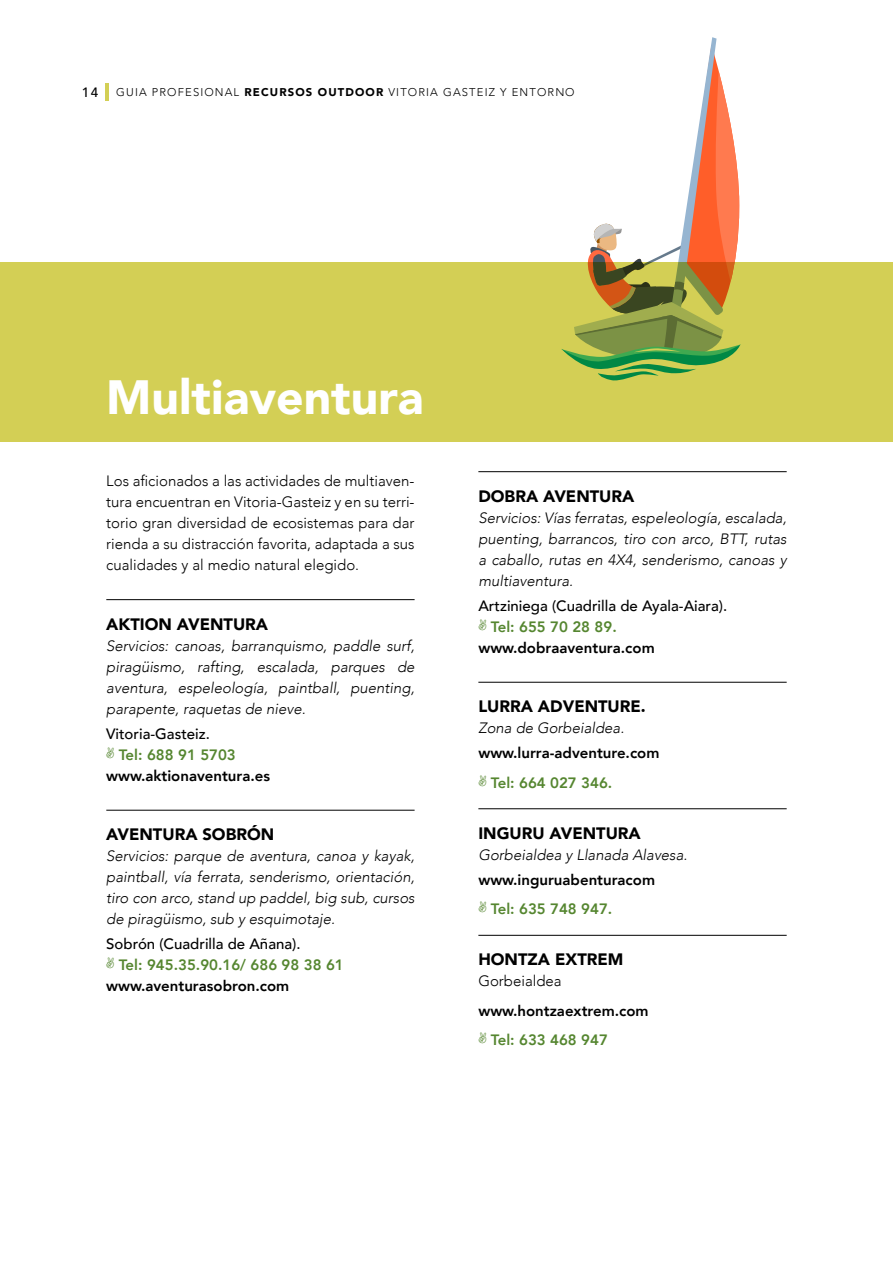
<style>
.page{position:relative;width:893px;height:1263px;background:#fff}
.page>*{position:absolute;margin:0;border:0;box-sizing:border-box;transform-origin:0 0}
.t1{font:900 48px "Avenir";color:#fff}
.t2{font:900 16.5px "Avenir";color:#000}
.t3{font:italic 300 15px/21px "Avenir";color:#000;text-align:justify}
.t4{font:300 15px/21px "Avenir";color:#000;text-align:justify}
.t5{font:800 15px "Avenir";color:#000}
.t6{font:800 15px "Avenir";color:#558630}
.t7{font:500 15px "Avenir";color:#000}
.t8{font:500 13.5px "Avenir";color:#000}
.t9{font:300 11.25px "Avenir";letter-spacing:.1em;color:#000}
.s1{font-weight:900}
</style>
<div class="page">
<hr style="left:106px;top:83px;width:3px;height:17px;background:#d3cf55">
<div style="left:0;top:262px;width:893px;height:179px;background:#d3cf55"></div>
<hr style="left:106px;top:599px;width:309px;height:1px;background:#000">
<hr style="left:106px;top:810px;width:309px;height:1px;background:#000">
<hr style="left:478px;top:471px;width:309px;height:1px;background:#000">
<hr style="left:478px;top:682px;width:309px;height:1px;background:#000">
<hr style="left:478px;top:808px;width:309px;height:1px;background:#000">
<hr style="left:478px;top:935px;width:309px;height:1px;background:#000">
<svg style="left:561px;top:37px;width:179px;height:344px"></svg>
<p class="t8" style="left:82px;top:80px;width:18px">14</p>
<p class="t9" style="left:116px;top:86px;width:460px">GUIA PROFESIONAL <span class="s1">RECURSOS OUTDOOR</span> VITORIA GASTEIZ Y ENTORNO</p>
<h1 class="t1" style="left:106px;top:356px;width:319px">Multiaventura</h1>
<p class="t4" style="left:106px;top:471px;width:310px">Los aficionados a las actividades de multiaven&shy;tura encuentran en Vitoria-Gasteiz y en su terri&shy;torio gran diversidad de ecosistemas para dar rienda a su distracción favorita, adaptada a sus cualidades y al medio natural elegido.</p>
<p class="t2" style="left:106px;top:610px;width:163px">AKTION AVENTURA</p>
<p class="t3" style="left:106px;top:635px;width:310px">Servicios: canoas, barranquismo, paddle surf, piragüismo, rafting, escalada, parques de aventura, espeleología, paintball, puenting, parapente, raquetas de nieve.</p>
<p class="t7" style="left:106px;top:721px;width:105px">Vitoria-Gasteiz.</p>
<p class="t6" style="left:119px;top:743px;width:119px">Tel: 688 91 5703</p>
<p class="t5" style="left:106px;top:764px;width:165px">www.aktionaventura.es</p>
<p class="t2" style="left:106px;top:820px;width:169px">AVENTURA SOBRÓN</p>
<p class="t3" style="left:106px;top:845px;width:310px">Servicios: parque de aventura, canoa y kayak, paintball, vía ferrata, senderismo, orientación, tiro con arco, stand up paddel, big sub, cursos de piragüismo, sub y esquimotaje.</p>
<p class="t7" style="left:106px;top:931px;width:196px">Sobrón (Cuadrilla de Añana).</p>
<p class="t6" style="left:119px;top:953px;width:227px">Tel: 945.35.90.16/ 686 98 38 61</p>
<p class="t5" style="left:106px;top:974px;width:184px">www.aventurasobron.com</p>
<p class="t2" style="left:478px;top:482px;width:158px">DOBRA AVENTURA</p>
<p class="t3" style="left:478px;top:507px;width:310px">Servicios: Vías ferratas, espeleología, escalada, puenting, barrancos, tiro con arco, BTT, rutas a caballo, rutas en 4X4, senderismo, canoas y multiaventura.</p>
<p class="t7" style="left:478px;top:593px;width:250px">Artziniega (Cuadrilla de Ayala-Aiara).</p>
<p class="t6" style="left:491px;top:615px;width:128px">Tel: 655 70 28 89.</p>
<p class="t5" style="left:478px;top:636px;width:178px">www.dobraaventura.com</p>
<p class="t2" style="left:478px;top:692px;width:169px">LURRA ADVENTURE.</p>
<p class="t3" style="left:478px;top:717px;width:147px">Zona de Gorbeialdea.</p>
<p class="t5" style="left:478px;top:741px;width:183px">www.lurra-adventure.com</p>
<p class="t6" style="left:491px;top:771px;width:123px">Tel: 664 027 346.</p>
<p class="t2" style="left:478px;top:819px;width:164px">INGURU AVENTURA</p>
<p class="t3" style="left:478px;top:844px;width:210px">Gorbeialdea y Llanada Alavesa.</p>
<p class="t5" style="left:478px;top:868px;width:178px">www.inguruabenturacom</p>
<p class="t6" style="left:491px;top:897px;width:123px">Tel: 635 748 947.</p>
<p class="t2" style="left:478px;top:945px;width:147px">HONTZA EXTREM</p>
<p class="t4" style="left:478px;top:970px;width:85px">Gorbeialdea</p>
<p class="t5" style="left:478px;top:999px;width:172px">www.hontzaextrem.com</p>
<p class="t6" style="left:491px;top:1028px;width:119px">Tel: 633 468 947</p>
</div>
